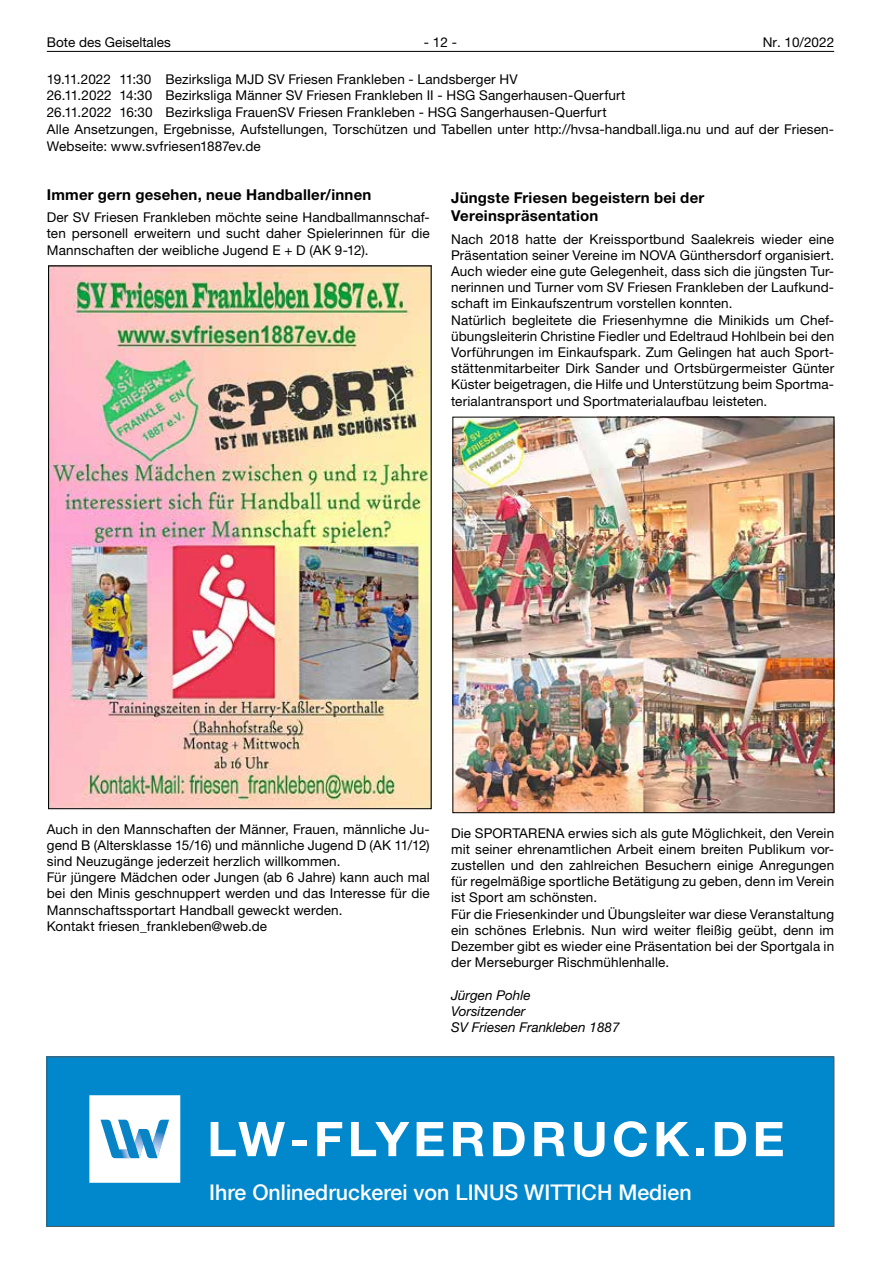
<style>
.page{position:relative;width:881px;height:1263px;background:#fff}
.page>*{position:absolute;margin:0;border:0;box-sizing:border-box;transform-origin:0 0}
.t1{font:500 21.6px "Helvetica Neue LT Com";color:#fff}
.t2{font:700 15px/18px "Helvetica Neue LT";letter-spacing:.015em;color:#000}
.t3{font:13.5px/16.2px "Helvetica Neue LT";letter-spacing:.01em;color:#000}
.t4{font:italic 13.5px/16.2px "Helvetica Neue LT";color:#000}
</style>
<div class="page">
<hr style="left:47px;top:51px;width:786px;height:1px;background:#000">
<img style="left:454px;top:419px;width:377px;height:392px">
<div style="left:452px;top:417px;width:381px;height:396px;border:1px solid #000"></div>
<img style="left:50px;top:268px;width:379px;height:539px">
<div style="left:47px;top:1057px;width:786px;height:170px;background:#0087cc"></div>
<svg style="left:210px;top:1122px;width:75px;height:34px"></svg>
<div style="left:292px;top:1140px;width:15px;height:6px;background:#fff"></div>
<svg style="left:317px;top:1122px;width:25px;height:34px"></svg>
<svg style="left:351px;top:1122px;width:58px;height:34px"></svg>
<svg style="left:416px;top:1122px;width:27px;height:34px"></svg>
<svg style="left:453px;top:1122px;width:30px;height:34px"></svg>
<svg style="left:493px;top:1122px;width:31px;height:34px"></svg>
<svg style="left:534px;top:1122px;width:30px;height:34px"></svg>
<svg style="left:574px;top:1122px;width:30px;height:35px"></svg>
<svg style="left:614px;top:1121px;width:32px;height:36px"></svg>
<svg style="left:656px;top:1122px;width:33px;height:34px"></svg>
<div style="left:696px;top:1149px;width:7px;height:7px;background:#fff"></div>
<svg style="left:714px;top:1122px;width:31px;height:34px"></svg>
<svg style="left:755px;top:1122px;width:27px;height:34px"></svg>
<svg style="left:89px;top:1095px;width:91px;height:88px;background:#d3e8f4"></svg>
<div style="left:47px;top:1057px;width:786px;height:170px;border:1px solid #575756"></div>
<p class="t3" style="left:47px;top:34px;width:125px">Bote des Geiseltales</p>
<p class="t3" style="left:424px;top:34px;width:35px">- 12 -</p>
<p class="t3" style="left:762px;top:34px;width:73px">Nr. 10/2022</p>
<p class="t3" style="left:47px;top:70px;width:788px;line-height:17px">19.11.2022 11:30 Bezirksliga MJD SV Friesen Frankleben - Landsberger HV<br>26.11.2022 14:30 Bezirksliga Männer SV Friesen Frankleben II - HSG Sangerhausen-Querfurt<br>26.11.2022 16:30 Bezirksliga FrauenSV Friesen Frankleben - HSG Sangerhausen-Querfurt<br>Alle Ansetzungen, Ergebnisse, Aufstellungen, Torschützen und Tabellen unter http://hvsa-handball.liga.nu und auf der Friesen-</p>
<p class="t3" style="left:47px;top:138px;width:215px">Webseite: www.svfriesen1887ev.de</p>
<p class="t2" style="left:47px;top:185px;width:326px">Immer gern gesehen, neue Handballer/innen</p>
<p class="t3" style="left:47px;top:209px;width:384px;text-align:justify">Der SV Friesen Frankleben möchte seine Handballmannschaf&shy;ten personell erweitern und sucht daher Spielerinnen für die Mannschaften der weibliche Jugend E + D (AK 9-12).</p>
<p class="t2" style="left:451px;top:188px;width:255px">Jüngste Friesen begeistern bei der<br>Vereinspräsentation</p>
<p class="t3" style="left:451px;top:231px;width:384px">Nach 2018 hatte der Kreissportbund Saalekreis wieder eine Präsentation seiner Vereine im NOVA Günthersdorf organisiert.<br>Auch wieder eine gute Gelegenheit, dass sich die jüngsten Tur&shy;nerinnen und Turner vom SV Friesen Frankleben der Laufkund&shy;schaft im Einkaufszentrum vorstellen konnten.<br>Natürlich begleitete die Friesenhymne die Minikids um Chef&shy;übungsleiterin Christine Fiedler und Edeltraud Hohlbein bei den Vorführungen im Einkaufspark. Zum Gelingen hat auch Sport&shy;stättenmitarbeiter Dirk Sander und Ortsbürgermeister Günter Küster beigetragen, die Hilfe und Unterstützung beim Sportma&shy;terialantransport und Sportmaterialaufbau leisteten.</p>
<p class="t3" style="left:47px;top:820px;width:384px">Auch in den Mannschaften der Männer, Frauen, männliche Ju&shy;gend B (Altersklasse 15/16) und männliche Jugend D (AK 11/12) sind Neuzugänge jederzeit herzlich willkommen.<br>Für jüngere Mädchen oder Jungen (ab 6 Jahre) kann auch mal bei den Minis geschnuppert werden und das Interesse für die Mannschaftssportart Handball geweckt werden.<br>Kontakt friesen_frankleben@web.de</p>
<p class="t3" style="left:451px;top:824px;width:384px">Die SPORTARENA erwies sich als gute Möglichkeit, den Verein mit seiner ehrenamtlichen Arbeit einem breiten Publikum vor&shy;zustellen und den zahlreichen Besuchern einige Anregungen für regelmäßige sportliche Betätigung zu geben, denn im Verein ist Sport am schönsten.<br>Für die Friesenkinder und Übungsleiter war diese Veranstaltung ein schönes Erlebnis. Nun wird weiter fleißig geübt, denn im Dezember gibt es wieder eine Präsentation bei der Sportgala in der Merseburger Rischmühlenhalle.</p>
<p class="t4" style="left:451px;top:986px;width:170px">Jürgen Pohle<br>Vorsitzender<br>SV Friesen Frankleben 1887</p>
<h1 class="t1" style="left:209px;top:1179px;width:483px">Ihre Onlinedruckerei von LINUS WITTICH Medien</h1>
</div>
